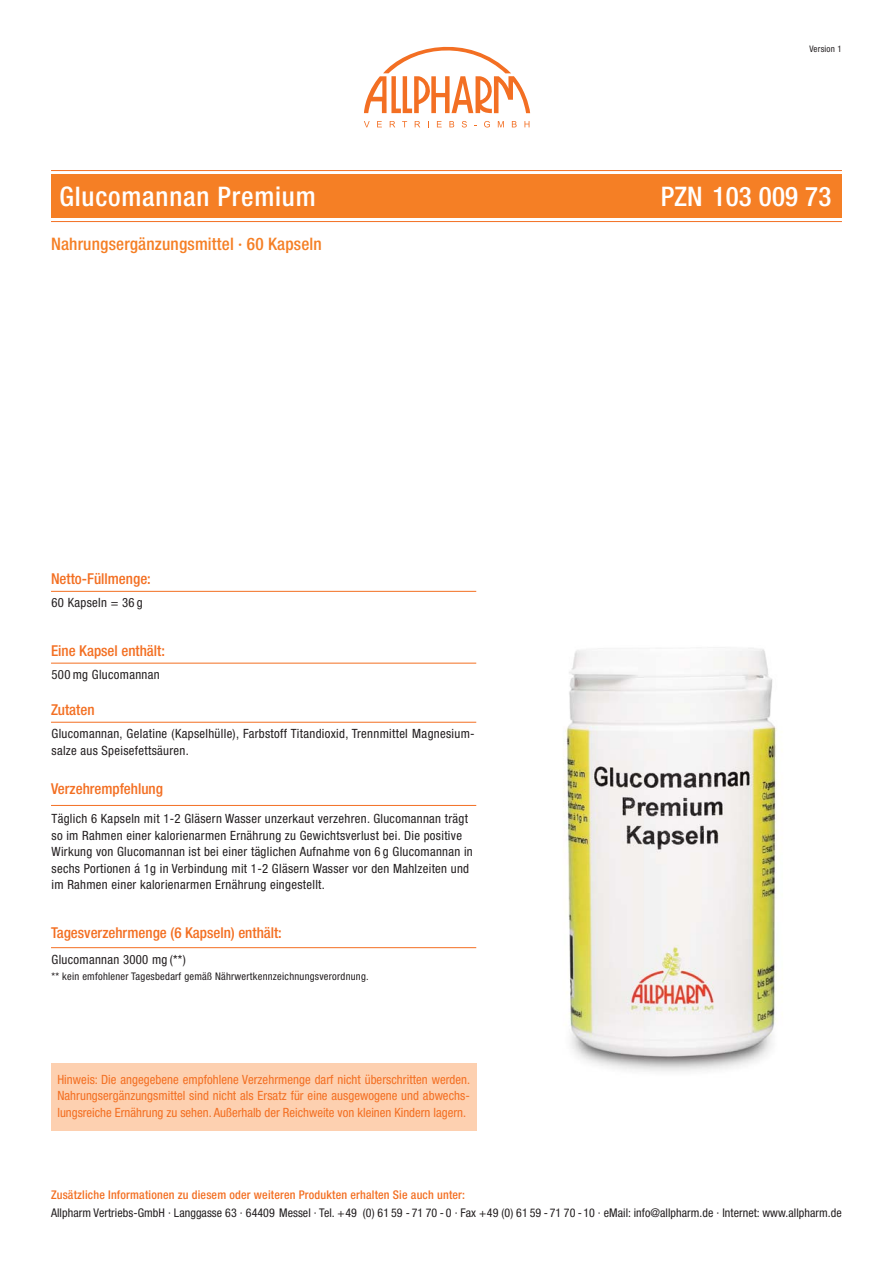
<style>
.page{position:relative;width:893px;height:1263px;background:#fff}
.page>*{position:absolute;margin:0;border:0;box-sizing:border-box;transform-origin:0 0}
.t1{font:500 condensed 27px "Helvetica Neue";letter-spacing:.03em;color:#fff}
.t2{font:500 condensed 27px "Helvetica Neue";letter-spacing:.01em;color:#fff}
.t3{font:500 condensed 17.25px "Helvetica Neue";letter-spacing:.01em;color:#f57f25}
.t4{font:500 condensed 15px "Helvetica Neue";color:#f36f22}
.t5{font:condensed 12.75px/16.5px "Helvetica Neue";letter-spacing:.025em;color:#231f20}
.t6{font:condensed 12.75px/16.5px "Helvetica Neue";color:#f36f22;text-align:justify}
.t7{font:condensed 12px "Helvetica Neue";letter-spacing:.005em;color:#231f20}
.t8{font:500 condensed 12px "Helvetica Neue";letter-spacing:.015em;color:#f36f22}
.t9{font:condensed 10.5px "Helvetica Neue";letter-spacing:.025em;color:#231f20}
.t10{font:condensed 9px "Helvetica Neue";letter-spacing:.025em;color:#231f20}
</style>
<div class="page">
<div style="left:51px;top:174px;width:791px;height:44px;background:#f57f25"></div>
<svg style="left:364px;top:47px;width:166px;height:66px"></svg>
<svg style="left:364px;top:121px;width:6px;height:6px"></svg>
<svg style="left:377px;top:121px;width:5px;height:6px"></svg>
<svg style="left:390px;top:121px;width:5px;height:6px"></svg>
<svg style="left:415px;top:121px;width:5px;height:6px"></svg>
<svg style="left:437px;top:121px;width:5px;height:6px"></svg>
<svg style="left:449px;top:121px;width:5px;height:6px"></svg>
<svg style="left:462px;top:121px;width:5px;height:6px"></svg>
<svg style="left:484px;top:121px;width:6px;height:6px"></svg>
<svg style="left:498px;top:121px;width:6px;height:6px"></svg>
<svg style="left:512px;top:121px;width:5px;height:6px"></svg>
<svg style="left:524px;top:121px;width:5px;height:6px"></svg>
<hr style="left:51px;top:170px;width:791px;height:1px;background:#f36f22">
<hr style="left:51px;top:221px;width:791px;height:1px;background:#f36f22">
<hr style="left:51px;top:805px;width:425px;height:1px;background:#f36f22">
<hr style="left:51px;top:663px;width:425px;height:1px;background:#f36f22">
<hr style="left:51px;top:722px;width:425px;height:1px;background:#f36f22">
<hr style="left:51px;top:947px;width:425px;height:1px;background:#f36f22">
<div style="left:51px;top:1063px;width:425px;height:68px;background:#fdd0b0"></div>
<img style="left:563px;top:647px;width:217px;height:425px">
<hr style="left:51px;top:591px;width:425px;height:1px;background:#f36f22">
<h1 class="t1" style="left:60px;top:186px;width:258px">Glucomannan Premium</h1>
<h2 class="t3" style="left:51px;top:238px;width:272px">Nahrungsergänzungsmittel · 60 Kapseln</h2>
<p class="t4" style="left:51px;top:574px;width:101px">Netto-Füllmenge:</p>
<p class="t5" style="left:52px;top:596px;width:93px">60 Kapseln = 36 g</p>
<p class="t4" style="left:51px;top:645px;width:115px">Eine Kapsel enthält:</p>
<p class="t5" style="left:52px;top:667px;width:110px">500 mg Glucomannan</p>
<p class="t4" style="left:51px;top:704px;width:45px">Zutaten</p>
<p class="t5" style="left:52px;top:726px;width:425px">Glucomannan, Gelatine (Kapselhülle), Farbstoff Titandioxid, Trennmittel Magnesium&shy;salze aus Speisefettsäuren.</p>
<p class="t4" style="left:51px;top:783px;width:114px">Verzehrempfehlung</p>
<p class="t5" style="left:52px;top:812px;width:423px">Täglich 6 Kapseln mit 1-2 Gläsern Wasser unzerkaut verzehren. Glucomannan trägt so im Rahmen einer kalorienarmen Ernährung zu Gewichtsverlust bei. Die positive Wirkung von Glucomannan ist bei einer täglichen Aufnahme von 6 g Glucomannan in sechs Portionen á 1g in Verbindung mit 1-2 Gläsern Wasser vor den Mahlzeiten und im Rahmen einer kalorienarmen Ernährung eingestellt.</p>
<p class="t4" style="left:51px;top:927px;width:232px">Tagesverzehrmenge (6 Kapseln) enthält:</p>
<p class="t5" style="left:52px;top:952px;width:136px">Glucomannan 3000 mg (**)</p>
<p class="t9" style="left:52px;top:973px;width:319px">** kein emfohlener Tagesbedarf gemäß Nährwertkennzeichnungsverordnung.</p>
<p class="t6" style="left:57px;top:1072px;width:414px">Hinweis: Die angegebene empfohlene Verzehrmenge darf nicht überschritten werden.<br>Nahrungsergänzungsmittel sind nicht als Ersatz für eine ausgewogene und abwechs&shy;lungsreiche Ernährung zu sehen. Außerhalb der Reichweite von kleinen Kindern lagern.</p>
<p class="t8" style="left:51px;top:1191px;width:416px">Zusätzliche Informationen zu diesem oder weiteren Produkten erhalten Sie auch unter:</p>
<p class="t10" style="left:809px;top:46px;width:34px">Version 1</p>
<h1 class="t2" style="left:661px;top:186px;width:172px">PZN 103 009 73</h1>
<p class="t7" style="left:51px;top:1208px;width:792px">Allpharm Vertriebs-GmbH · Langgasse 63 · 64409 Messel · Tel. +49 (0) 61 59 - 71 70 - 0 · Fax +49 (0) 61 59 - 71 70 -10 · eMail: info@allpharm.de · Internet: www.allpharm.de</p>
</div>
